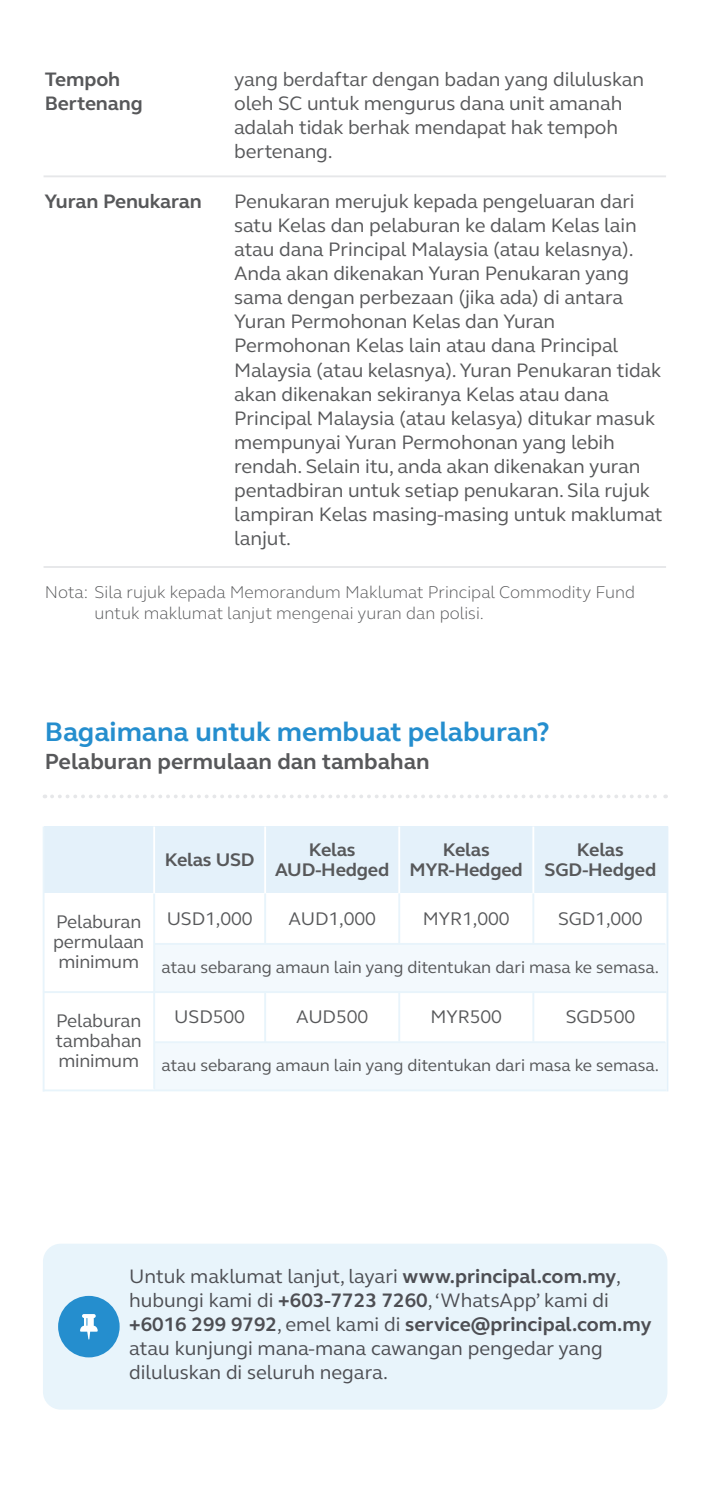
<style>
.page{position:relative;width:709px;height:1489px;background:#fff}
.page>*{position:absolute;margin:0;border:0;box-sizing:border-box;transform-origin:0 0}
.t1{font:700 27.5px "FS Elliot Pro";color:#258ece}
.t2{font:700 22.5px "FS Elliot Pro";color:#57585a}
.t3{font:20px/24px "FS Elliot Pro";letter-spacing:-.005em;color:#57585a}
.t4{font:20px/24px "FS Elliot Pro";color:#4d4e53}
.t5{font:700 20px "FS Elliot Pro";letter-spacing:-.005em;color:#57585a}
.t6{font:18.75px/20px "FS Elliot Pro";letter-spacing:-.01em;color:#57585a}
.t7{font:700 18.75px/19.8px "FS Elliot Pro";letter-spacing:-.01em;color:#57585a;text-align:center}
.t8{font:300 17.5px/21px "FS Elliot Pro";color:#57585a}
.t9{font:17.25px "FS Elliot Pro";letter-spacing:-.005em;color:#57585a}
.s1{font-weight:700}
</style>
<div class="page">
<hr style="left:44px;top:175px;width:621px;height:2px;background:#e6e7e9">
<hr style="left:44px;top:566px;width:621px;height:2px;background:#e6e7e9">
<svg style="left:52px;top:794px;width:614px;height:4px"></svg>
<div style="left:154px;top:943px;width:511px;height:48px;background:#f3f9fd"></div>
<div style="left:154px;top:1042px;width:511px;height:48px;background:#f3f9fd"></div>
<div style="left:44px;top:826px;width:623px;height:67px;background:#e4f1fa"></div>
<hr style="left:666px;top:826px;width:2px;height:265px;background:#e4f1fa">
<hr style="left:43px;top:826px;width:2px;height:265px;background:#e8f4fb">
<hr style="left:43px;top:991px;width:623px;height:2px;background:#e8f4fb">
<hr style="left:154px;top:942px;width:511px;height:2px;background:#e8f4fb">
<hr style="left:264px;top:826px;width:2px;height:67px;background:#fff">
<hr style="left:264px;top:893px;width:2px;height:50px;background:#e8f4fb">
<hr style="left:264px;top:991px;width:2px;height:51px;background:#e8f4fb">
<hr style="left:153px;top:893px;width:2px;height:195px;background:#e8f4fb">
<hr style="left:153px;top:826px;width:2px;height:67px;background:#fff">
<hr style="left:398px;top:826px;width:2px;height:67px;background:#fff">
<hr style="left:398px;top:893px;width:2px;height:50px;background:#e8f4fb">
<hr style="left:398px;top:991px;width:2px;height:50px;background:#e8f4fb">
<hr style="left:532px;top:826px;width:2px;height:67px;background:#fff">
<hr style="left:532px;top:893px;width:2px;height:50px;background:#e8f4fb">
<hr style="left:532px;top:991px;width:2px;height:50px;background:#e8f4fb">
<hr style="left:43px;top:1089px;width:623px;height:2px;background:#e8f4fb">
<hr style="left:154px;top:1041px;width:511px;height:2px;background:#e8f4fb">
<div style="left:43px;top:1243px;width:624px;height:166px;background:#e8f4fb;border-radius:18px"></div>
<div style="left:58px;top:1295px;width:62px;height:62px;background:#258ece;border-radius:50%"></div>
<svg style="left:80px;top:1314px;width:18px;height:25px"></svg>
<p class="t5" style="left:45px;top:66px;width:77px">Tempoh</p>
<p class="t3" style="left:234px;top:67px;width:411px">yang berdaftar dengan badan yang diluluskan</p>
<p class="t5" style="left:45px;top:90px;width:99px">Bertenang</p>
<p class="t3" style="left:234px;top:91px;width:389px">oleh SC untuk mengurus dana unit amanah adalah tidak berhak mendapat hak tempoh bertenang.</p>
<p class="t5" style="left:45px;top:188px;width:158px">Yuran Penukaran</p>
<p class="t3" style="left:234px;top:189px;width:430px">Penukaran merujuk kepada pengeluaran dari satu Kelas dan pelaburan ke dalam Kelas lain atau dana Principal Malaysia (atau kelasnya).<br>Anda akan dikenakan Yuran Penukaran yang sama dengan perbezaan (jika ada) di antara Yuran Permohonan Kelas dan Yuran Permohonan Kelas lain atau dana Principal Malaysia (atau kelasnya). Yuran Penukaran tidak akan dikenakan sekiranya Kelas atau dana Principal Malaysia (atau kelasya) ditukar masuk mempunyai Yuran Permohonan yang lebih rendah. Selain itu, anda akan dikenakan yuran pentadbiran untuk setiap penukaran. Sila rujuk lampiran Kelas masing-masing untuk maklumat lanjut.</p>
<p class="t8" style="left:94px;top:580px;width:542px;text-indent:-50px">Nota: Sila rujuk kepada Memorandum Maklumat Principal Commodity Fund untuk maklumat lanjut mengenai yuran dan polisi.</p>
<h1 class="t1" style="left:45px;top:713px;width:506px">Bagaimana untuk membuat pelaburan?</h1>
<p class="t2" style="left:45px;top:746px;width:386px">Pelaburan permulaan dan tambahan</p>
<p class="t7" style="left:165px;top:849px;width:91px">Kelas USD</p>
<p class="t7" style="left:275px;top:839px;width:116px">Kelas<br>AUD-Hedged</p>
<p class="t7" style="left:409px;top:839px;width:115px">Kelas<br>MYR-Hedged</p>
<p class="t7" style="left:544px;top:839px;width:113px">Kelas<br>SGD-Hedged</p>
<p class="t6" style="left:56px;top:910px;width:87px">Pelaburan</p>
<p class="t6" style="left:167px;top:908px;width:87px">USD1,000</p>
<p class="t6" style="left:53px;top:930px;width:92px">permulaan minimum</p>
<p class="t6" style="left:288px;top:908px;width:89px">AUD1,000</p>
<p class="t6" style="left:423px;top:908px;width:88px">MYR1,000</p>
<p class="t6" style="left:558px;top:908px;width:86px">SGD1,000</p>
<p class="t9" style="left:162px;top:955px;width:499px">atau sebarang amaun lain yang ditentukan dari masa ke semasa.</p>
<p class="t6" style="left:56px;top:1009px;width:88px;text-align:justify">Pelaburan tambahan minimum</p>
<p class="t6" style="left:174px;top:1006px;width:72px">USD500</p>
<p class="t6" style="left:296px;top:1006px;width:74px">AUD500</p>
<p class="t6" style="left:430px;top:1006px;width:73px">MYR500</p>
<p class="t6" style="left:565px;top:1006px;width:71px">SGD500</p>
<p class="t9" style="left:162px;top:1053px;width:499px">atau sebarang amaun lain yang ditentukan dari masa ke semasa.</p>
<p class="t4" style="left:129px;top:1263px;width:523px">Untuk maklumat lanjut, layari <span class="s1">www.principal.com.my</span>, hubungi kami di <span class="s1">+603-7723 7260</span>, ‘WhatsApp’ kami di <span class="s1">+6016 299 9792</span>, emel kami di <span class="s1">service@principal.com.my </span>atau kunjungi mana-mana cawangan pengedar yang diluluskan di seluruh negara.</p>
</div>
